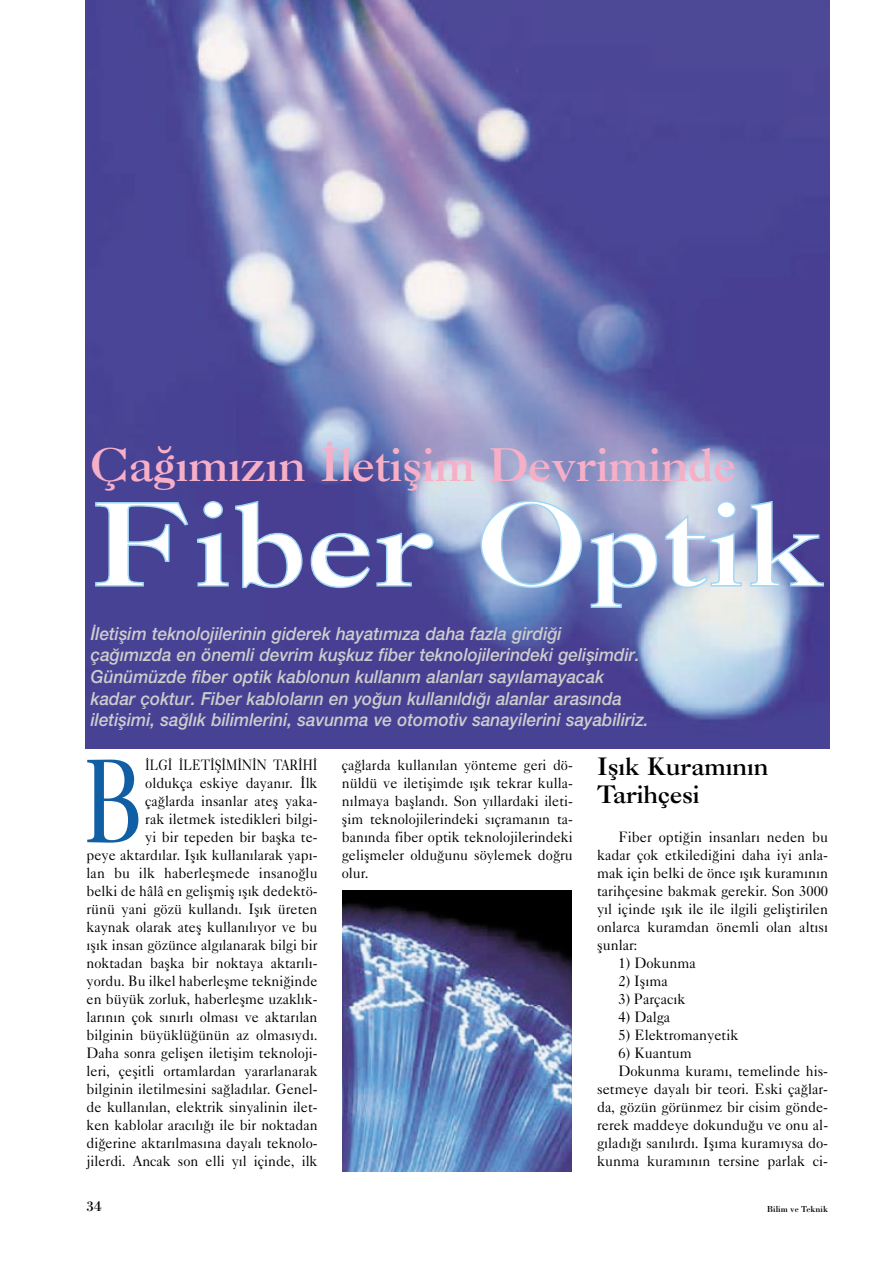
<style>
.page{position:relative;width:893px;height:1263px;background:#fff}
.page>*{position:absolute;margin:0;border:0;box-sizing:border-box;transform-origin:0 0}
.t1{font:119.25px "Caslon Five Forty";color:#105fa4;scale:.8 1}
.t2{font:114px "Caslon Three";letter-spacing:.015em;color:#fff;scale:1.15 1}
.t3{font:45px "Caslon Three";color:#f7afc7}
.t4{font:24px/28.8px "Caslon Three";color:#000}
.t5{font:italic 500 18px/21.6px "Helvetica Neue";color:#cdcdcd;scale:.95 1}
.t6{font:15px/18px "Caslon Five Forty";color:#000;text-align:right;scale:.8 1}
.t7{font:15px/18px "Caslon Five Forty";color:#000;text-align:justify;scale:.96 1}
.t8{font:15px/18px "Caslon Five Forty";color:#000;text-align:justify;scale:.95 1}
.t9{font:15px "Bodoni";color:#000}
.t10{font:9px "Bodoni";color:#000}
</style>
<div class="page">
<img style="left:85px;top:0;width:744px;height:748px">
<img style="left:342px;top:891px;width:229px;height:281px">
<h3 class="t3" style="left:91px;top:448px;width:646px">Çağımızın İletişim Devriminde</h3>
<h2 class="t2" style="left:91px;top:502px;width:640px">Fiber Optik</h2>
<p class="t5" style="left:91px;top:624px;width:588px">İletişim teknolojilerinin giderek hayatımıza daha fazla girdiği<br>çağımızda en önemli devrim kuşkuz fiber teknolojilerindeki gelişimdir.<br>Günümüzde fiber optik kablonun kullanım alanları sayılamayacak kadar çoktur. Fiber kabloların en yoğun kullanıldığı alanlar arasında iletişimi, sağlık bilimlerini, savunma ve otomotiv sanayilerini sayabiliriz.</p>
<p class="t6" style="left:87px;top:758px;width:290px">İLGİ İLETİŞİMİNİN TARİHİ<br>oldukça eskiye dayanır. İlk<br>çağlarda insanlar ateş yaka-<br>rak iletmek istedikleri bilgi-<br>yi bir tepeden bir başka te-<br>peye aktardılar. Işık kullanılarak yapı&shy;lan bu ilk haberleşmede insanoğlu belki de hâlâ en gelişmiş ışık dedektö&shy;rünü yani gözü kullandı. Işık üreten kaynak olarak ateş kullanılıyor ve bu ışık insan gözünce algılanarak bilgi bir noktadan başka bir noktaya aktarılı&shy;yordu. Bu ilkel haberleşme tekniğinde en büyük zorluk, haberleşme uzaklık&shy;larının çok sınırlı olması ve aktarılan bilginin büyüklüğünün az olmasıydı.<br>Daha sonra gelişen iletişim teknoloji&shy;leri, çeşitli ortamlardan yararlanarak bilginin iletilmesini sağladılar. Genel&shy;de kullanılan, elektrik sinyalinin ilet&shy;ken kablolar aracılığı ile bir noktadan diğerine aktarılmasına dayalı teknolo&shy;jilerdi. Ancak son elli yıl içinde, ilk</p>
<p class="t8" style="left:342px;top:758px;width:245px">çağlarda kullanılan yönteme geri dö&shy;nüldü ve iletişimde ışık tekrar kulla&shy;nılmaya başlandı. Son yıllardaki ileti&shy;şim teknolojilerindeki sıçramanın ta&shy;banında fiber optik teknolojilerindeki gelişmeler olduğunu söylemek doğru olur.</p>
<h3 class="t4" style="left:597px;top:754px;width:173px">Işık Kuramının<br>Tarihçesi</h3>
<h1 class="t1" style="left:82px;top:759px;width:81px">B</h1>
<p class="t7" style="left:597px;top:830px;width:242px;text-indent:21px">Fiber optiğin insanları neden bu kadar çok etkilediğini daha iyi anla&shy;mak için belki de önce ışık kuramının tarihçesine bakmak gerekir. Son 3000 yıl içinde ışık ile ile ilgili geliştirilen onlarca kuramdan önemli olan altısı şunlar:</p>
<p class="t7" style="left:618px;top:956px;width:82px">1) Dokunma</p>
<p class="t7" style="left:618px;top:974px;width:53px">2) Işıma</p>
<p class="t7" style="left:618px;top:992px;width:71px">3) Parçacık</p>
<p class="t7" style="left:618px;top:1010px;width:56px">4) Dalga</p>
<p class="t7" style="left:618px;top:1028px;width:126px">5) Elektromanyetik</p>
<p class="t7" style="left:618px;top:1046px;width:78px">6) Kuantum</p>
<p class="t7" style="left:618px;top:1064px;width:220px">Dokunma kuramı, temelinde his-</p>
<p class="t7" style="left:597px;top:1082px;width:242px">setmeye dayalı bir teori. Eski çağlar-</p>
<p class="t7" style="left:597px;top:1100px;width:242px">da, gözün görünmez bir cisim gönde-</p>
<p class="t7" style="left:597px;top:1118px;width:242px">rerek maddeye dokunduğu ve onu al-</p>
<p class="t7" style="left:597px;top:1136px;width:242px">gıladığı sanılırdı. Işıma kuramıysa do-</p>
<p class="t7" style="left:597px;top:1154px;width:242px">kunma kuramının tersine parlak ci-</p>
<p class="t9" style="left:87px;top:1201px;width:16px">34</p>
<p class="t10" style="left:767px;top:1206px;width:62px">Bilim ve Teknik</p>
</div>
